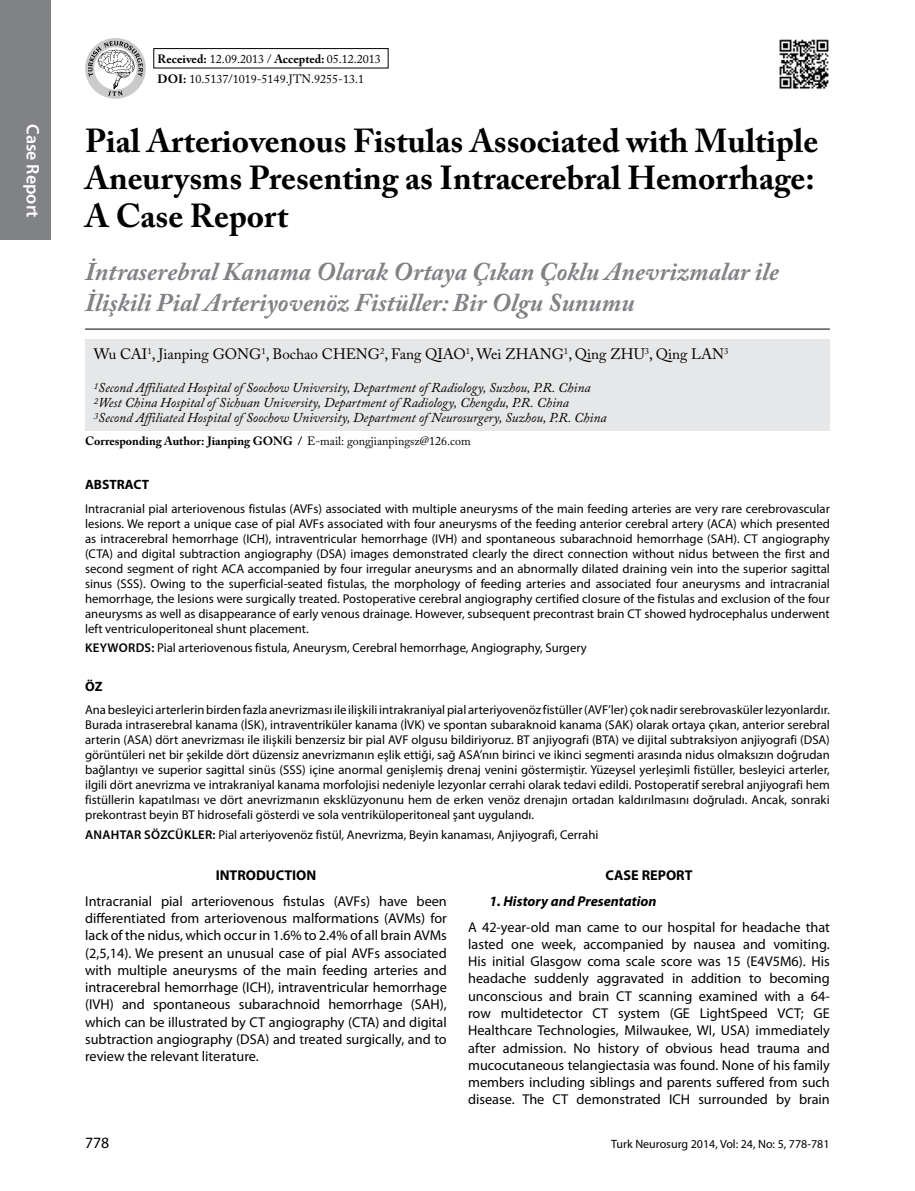
<style>
.page{position:relative;width:915px;height:1191px;background:#fff}
.page>*{position:absolute;margin:0;border:0;box-sizing:border-box;transform-origin:0 0}
.t1{font:700 33px/37.5px "Adobe Caslon Pro";color:#000;text-align:justify}
.t2{font:italic 700 25.5px/31.5px "Adobe Caslon Pro";color:#808285}
.t3{font:600 18px "Myriad Pro";color:#fff}
.t4{font:15.75px "Myriad Pro";color:#000}
.t5{font:15px "Adobe Caslon Pro";color:#000}
.t6{font:14.25px/17.2px "Myriad Pro";color:#000;text-align:justify}
.t7{font:italic 700 14.25px "Myriad Pro";color:#000}
.t8{font:700 14.25px "Myriad Pro";color:#000}
.t9{font:italic 13.5px/15px "Adobe Caslon Pro";color:#000}
.t10{font:700 13.5px "Myriad Pro";color:#000}
.t11{font:12.75px/15px "Myriad Pro";color:#000;text-align:justify}
.t12{font:12px/20.2px "Adobe Caslon Pro";color:#000}
.t13{font:700 12px "Adobe Caslon Pro";color:#000}
.t14{font:12px "Myriad Pro";color:#000}
.s1{font-weight:700}
.s2{font-weight:400}
.s3{font-weight:600}
</style>
<div class="page">
<div style="left:0;top:0;width:51px;height:240px;background:#808285"></div>
<div style="left:153px;top:48px;width:235px;height:20px;border:1px solid #000"></div>
<div style="left:85px;top:38px;width:61px;height:61px;background:#c9cacc;border-radius:50%"></div>
<svg style="left:88px;top:41px;width:55px;height:55px"></svg>
<div style="left:85px;top:339px;width:744px;height:91px;background:#e6e7e8"></div>
<hr style="left:85px;top:329px;width:744px;height:1px;background:#000">
<img style="left:779px;top:39px;width:50px;height:50px">
<h3 class="t3" style="left:44px;top:124px;width:95px;rotate:90deg">CASE REPORT</h3>
<p class="t12" style="left:157px;top:48px;width:225px"><span class="s1">Received:</span> 12.09.2013 / <span class="s1">Accepted:</span> 05.12.2013<br><span class="s1">DOI:</span> 10.5137/1019-5149.JTN.9255-13.1</p>
<h1 class="t1" style="left:85px;top:122px;width:734px">Pial Arteriovenous Fistulas Associated with Multiple Aneurysms Presenting as Intracerebral Hemorrhage:<br>A Case Report</h1>
<h2 class="t2" style="left:85px;top:255px;width:695px">İntraserebral Kanama Olarak Ortaya Çıkan Çoklu Anevrizmalar ile<br>İlişkili Pial Arteriyovenöz Fistüller: Bir Olgu Sunumu</h2>
<p class="t5" style="left:94px;top:345px;width:636px">Wu CAI<sup>1</sup>, Jianping GONG <sup>1</sup>, Bochao CH ENG<sup>2</sup>, Fang QIAO<sup>1</sup>, Wei ZHANG <sup>1</sup>, Qing ZHU<sup>3</sup>, Qing LAN<sup>3</sup></p>
<p class="t9" style="left:94px;top:380px;width:514px"><sup>1</sup>Second Affiliated Hospital of Soochow University, Department of Radiology, Suzhou, P.R. China<br><sup>2</sup>West China Hospital of Sichuan University, Department of Radiology, Chengdu, P.R. China<br><sup>3</sup>Second Affiliated Hospital of Soochow University, Department of Neurosurgery, Suzhou, P.R. China</p>
<p class="t13" style="left:85px;top:433px;width:387px">Corresponding Author: Jianping GONG / <span class="s2">E-mail: gongjianpingsz@126.com</span></p>
<p class="t10" style="left:85px;top:476px;width:65px">ABSTRACT</p>
<p class="t11" style="left:85px;top:501px;width:746px">Intracranial pial arteriovenous fistulas (AVFs) associated with multiple aneurysms of the main feeding arteries are very rare cerebrovascular lesions. We report a unique case of pial AVFs associated with four aneurysms of the feeding anterior cerebral artery (ACA) which presented as intracerebral hemorrhage (ICH), intraventricular hemorrhage (IVH) and spontaneous subarachnoid hemorrhage (SAH). CT angiography (CTA) and digital subtraction angiography (DSA) images demonstrated clearly the direct connection without nidus between the first and second segment of right ACA accompanied by four irregular aneurysms and an abnormally dilated draining vein into the superior sagittal sinus (SSS). Owing to the superficial-seated fistulas, the morphology of feeding arteries and associated four aneurysms and intracranial hemorrhage, the lesions were surgically treated. Postoperative cerebral angiography certified closure of the fistulas and exclusion of the four aneurysms as well as disappearance of early venous drainage. However, subsequent precontrast brain CT showed hydrocephalus underwent left ventriculoperitoneal shunt placement.</p>
<p class="t11" style="left:85px;top:640px;width:503px"><span class="s3">KEYWORDS:</span> Pial arteriovenous fistula, Aneurysm, Cerebral hemorrhage, Angiography, Surgery</p>
<p class="t10" style="left:85px;top:677px;width:19px">ÖZ</p>
<p class="t11" style="left:85px;top:702px;width:746px">Ana besleyici arterlerin birden fazla anevrizması ile ilişkili intrakraniyal pial arteriyovenöz fistüller (AVF’ler) çok nadir serebrovasküler lezyonlardır.<br>Burada intraserebral kanama (İSK), intraventriküler kanama (İVK) ve spontan subaraknoid kanama (SAK) olarak ortaya çıkan, anterior serebral arterin (ASA) dört anevrizması ile ilişkili benzersiz bir pial AVF olgusu bildiriyoruz. BT anjiyografi (BTA) ve dijital subtraksiyon anjiyografi (DSA) görüntüleri net bir şekilde dört düzensiz anevrizmanın eşlik ettiği, sağ ASA’nın birinci ve ikinci segmenti arasında nidus olmaksızın doğrudan bağlantıyı ve superior sagittal sinüs (SSS) içine anormal genişlemiş drenaj venini göstermiştir. Yüzeysel yerleşimli fistüller, besleyici arterler, ilgili dört anevrizma ve intrakraniyal kanama morfolojisi nedeniyle lezyonlar cerrahi olarak tedavi edildi. Postoperatif serebral anjiyografi hem fistüllerin kapatılması ve dört anevrizmanın eksklüzyonunu hem de erken venöz drenajın ortadan kaldırılmasını doğruladı. Ancak, sonraki prekontrast beyin BT hidrosefali gösterdi ve sola ventriküloperitoneal şant uygulandı.</p>
<p class="t11" style="left:85px;top:826px;width:514px"><span class="s3">ANAHTAR SÖZCÜKLER:</span> Pial arteriyovenöz fistül, Anevrizma, Beyin kanaması, Anjiyografi, Cerrahi</p>
<p class="t8" style="left:215px;top:866px;width:102px">INTRODUCTION</p>
<p class="t6" style="left:85px;top:892px;width:363px">Intracranial pial arteriovenous fistulas (AVFs) have been differentiated from arteriovenous malformations (AVMs) for lack of the nidus, which occur in 1.6% to 2.4% of all brain AVMs (2,5,14). We present an unusual case of pial AVFs associated with multiple aneurysms of the main feeding arteries and intracerebral hemorrhage (ICH), intraventricular hemorrhage (IVH) and spontaneous subarachnoid hemorrhage (SAH), which can be illustrated by CT angiography (CTA) and digital subtraction angiography (DSA) and treated surgically, and to review the relevant literature.</p>
<p class="t8" style="left:605px;top:866px;width:88px">CASE REPORT</p>
<p class="t7" style="left:489px;top:892px;width:168px">1. History and Presentation</p>
<p class="t6" style="left:468px;top:918px;width:363px">A 42-year-old man came to our hospital for headache that lasted one week, accompanied by nausea and vomiting.<br>His initial Glasgow coma scale score was 15 (E4V5M6). His headache suddenly aggravated in addition to becoming unconscious and brain CT scanning examined with a 64- row multidetector CT system (GE LightSpeed VCT; GE Healthcare Technologies, Milwaukee, WI, USA) immediately after admission. No history of obvious head trauma and mucocutaneous telangiectasia was found. None of his family members including siblings and parents suffered from such disease. The CT demonstrated ICH surrounded by brain</p>
<p class="t4" style="left:85px;top:1133px;width:26px">778</p>
<p class="t14" style="left:611px;top:1137px;width:220px">Turk Neurosurg 2014, Vol: 24, No: 5, 778-781</p>
</div>
